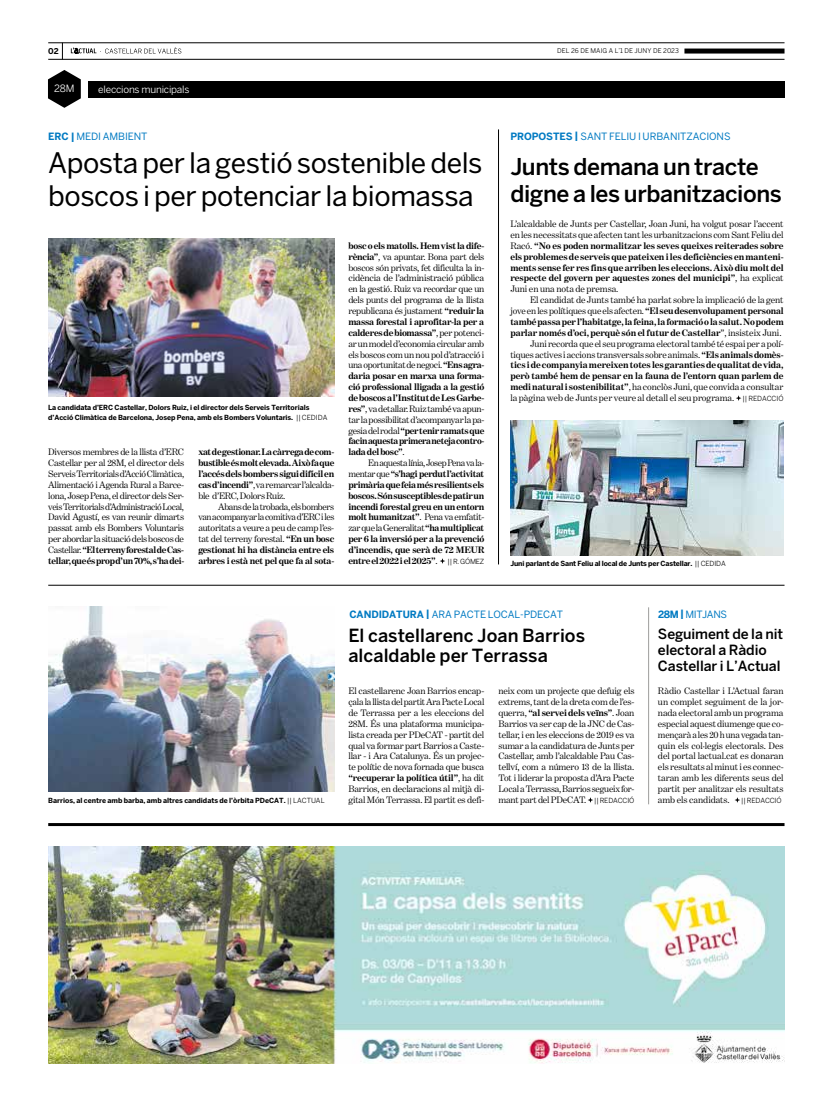
<style>
.page{position:relative;width:820px;height:1106px;background:#fff}
.page>*{position:absolute;margin:0;border:0;box-sizing:border-box;transform-origin:0 0}
.t1{font:28px/33px "Benton Sans";letter-spacing:-.015em;color:#000}
.t2{font:500 23px/27px "Benton Sans";letter-spacing:-.02em;color:#000}
.t3{font:500 18px/20px "Benton Sans";color:#000}
.t4{font:500 14px/16px "Benton Sans";letter-spacing:-.01em;color:#000}
.t5{font:10px "Benton Sans";letter-spacing:-.005em;color:#007ac2}
.t6{font:10px "Benton Sans";letter-spacing:-.02em;color:#fff}
.t7{font:10px "Benton Sans";letter-spacing:-.035em;color:#007ac2}
.t8{font:9.5px/10.9px "Benton Modern One";letter-spacing:-.015em;color:#000;text-align:justify}
.t9{font:700 9.5px/10.9px "Benton Modern One";letter-spacing:-.025em;color:#000;text-align:justify}
.t10{font:700 8px "Benton Sans";color:#000}
.t11{font:700 7px/10.5px "Benton Sans";letter-spacing:-.01em;color:#000}
.t12{font:6.5px "Benton Sans";letter-spacing:.005em;color:#000}
.s1{font-weight:700}
.s2{font-weight:400}
.s3{font-family:"Benton Sans";font-weight:400;font-size:7px}
.s4{font-family:"Benton Sans";font-size:7px}
</style>
<div class="page">
<svg style="left:62px;top:44px;width:1px;height:15px"></svg>
<hr style="left:48px;top:43px;width:736px;height:1px;background:#000">
<hr style="left:48px;top:59px;width:736px;height:1px;background:#000">
<div style="left:684px;top:49px;width:100px;height:5px;background:#000"></div>
<svg style="left:71px;top:47px;width:110px;height:7px"></svg>
<div style="left:89px;top:81px;width:695px;height:16px;background:#000"></div>
<svg style="left:48px;top:70px;width:33px;height:38px"></svg>
<img style="left:48px;top:846px;width:736px;height:217px">
<hr style="left:48px;top:823px;width:736px;height:3px;background:#000">
<svg style="left:734px;top:797px;width:6px;height:5px"></svg>
<img style="left:48px;top:238px;width:286px;height:158px">
<svg style="left:440px;top:558px;width:5px;height:6px"></svg>
<hr style="left:498px;top:129px;width:1px;height:435px;background:#000">
<svg style="left:736px;top:395px;width:5px;height:6px"></svg>
<img style="left:510px;top:420px;width:273px;height:135px">
<hr style="left:48px;top:585px;width:736px;height:1px;background:#000">
<img style="left:48px;top:606px;width:286px;height:186px">
<svg style="left:588px;top:797px;width:5px;height:5px"></svg>
<hr style="left:648px;top:607px;width:1px;height:197px;background:#9d9d9c">
<p class="t10" style="left:48px;top:46px;width:12px">02</p>
<p class="t12" style="left:557px;top:47px;width:123px">DEL 26 DE MAIG A L’1 DE JUNY DE 2023</p>
<p class="t6" style="left:54px;top:83px;width:22px">28M</p>
<p class="t6" style="left:98px;top:83px;width:93px">eleccions municipals</p>
<p class="t5" style="left:48px;top:131px;width:101px"><span class="s1">ERC |</span> MEDI AMBIENT</p>
<h1 class="t1" style="left:48px;top:146px;width:435px">Aposta per la gestió sostenible dels boscos i per potenciar la biomassa</h1>
<p class="t11" style="left:48px;top:402px;width:280px">La candidata d’ERC Castellar, Dolors Ruiz, i el director dels Serveis Territorials d’Acció Climàtica de Barcelona, Josep Pena, amb els Bombers Voluntaris. <span class="s2">|| CEDIDA</span></p>
<p class="t9" style="left:198px;top:446px;width:137px">xat de gestionar. La càrrega de com&shy;bustible és molt elevada. Això fa que l’accés dels bombers sigui difícil en cas d’incendi”<span class="s2">, va remarcar l’alcalda&shy;ble d’ERC, Dolors Ruiz.</span></p>
<p class="t8" style="left:198px;top:501px;width:137px;text-indent:20px">Abans de la trobada, els bombers van acompanyar la comitiva d’ERC i les autoritats a veure a peu de camp l’es&shy;tat del terreny forestal. <span class="s1">“En un bosc gestionat hi ha distància entre els arbres i està net pel que fa al sota-</span></p>
<p class="t8" style="left:48px;top:446px;width:137px">Diversos membres de la llista d’ERC Castellar per al 28M, el director dels Serveis Territorials d’Acció Climàtica, Alimentació i Agenda Rural a Barce&shy;lona, Josep Pena, el director dels Ser&shy;veis Territorials d’Administració Local, David Agustí, es van reunir dimarts passat amb els Bombers Voluntaris per abordar la situació dels boscos de Castellar. <span class="s1">“El terreny forestal de Cas&shy;tellar, que és prop d’un 70%, s’ha dei-</span></p>
<p class="t8" style="left:348px;top:240px;width:137px"><span class="s1">bosc o els matolls. Hem vist la dife&shy;rència”</span>, va apuntar. Bona part dels boscos són privats, fet dificulta la in&shy;cidència de l’administració pública en la gestió. Ruiz va recordar que un dels punts del programa de la llista republicana és justament <span class="s1">“reduir la massa forestal i aprofitar-la per a calderes de biomassa”</span>, per potenci&shy;ar un model d’economia circular amb els boscos com un nou pol d’atracció i una oportunitat de negoci. <span class="s1">“Ens agra&shy;daria posar en marxa una forma&shy;ció professional lligada a la gestió de boscos a l’Institut de Les Garbe&shy;res”</span>, va detallar. Ruiz també va apun&shy;tar la possibilitat d’acompanyar la pa&shy;gesia del rodal <span class="s1">“per tenir ramats que facin aquesta primera neteja contro&shy;lada del bosc”</span>.</p>
<p class="t9" style="left:348px;top:457px;width:137px;text-indent:20px"><span class="s2">En aquesta línia, Josep Pena va la&shy;mentar que</span> “s’hagi perdut l’activitat primària que feia més resilients els boscos. Són susceptibles de patir un incendi forestal greu en un entorn molt humanitzat”<span class="s2">. Pena va emfatit&shy;zar que la Generalitat</span> “ha multiplicat per 6 la inversió per a la prevenció d’incendis, que serà de 72 MEUR entre el 2022 i el 2025”<span class="s2">.</span> <span class="s3">|| R. GÓMEZ</span></p>
<p class="t5" style="left:510px;top:131px;width:222px"><span class="s1">PROPOSTES |</span> SANT FELIU I URBANITZACIONS</p>
<h2 class="t2" style="left:510px;top:153px;width:273px">Junts demana un tracte digne a les urbanitzacions</h2>
<p class="t9" style="left:510px;top:218px;width:275px"><span class="s2">L’alcaldable de Junts per Castellar, Joan Juni, ha volgut posar l’accent en les necessitats que afecten tant les urbanitzacions com Sant Feliu del Racó.</span> “No es poden normalitzar les seves queixes reiterades sobre els problemes de serveis que pateixen i les deficiències en manteni&shy;ments sense fer res fins que arriben les eleccions. Això diu molt del respecte del govern per aquestes zones del municipi”<span class="s2">, ha explicat Juni en una nota de premsa.</span></p>
<p class="t8" style="left:510px;top:294px;width:275px;text-align:right">El candidat de Junts també ha parlat sobre la implicació de la gent<br>jove en les polítiques que els afecten. <span class="s1">“El seu desenvolupament personal també passa per l’habitatge, la feina, la formació o la salut. No podem parlar només d’oci, perquè són el futur de Castellar</span>”, insisteix Juni.<br>Juni recorda que el seu programa electoral també té espai per a polí&shy;tiques actives i accions transversals sobre animals. <span class="s1">“Els animals domès&shy;tics i de companyia mereixen totes les garanties de qualitat de vida, però també hem de pensar en la fauna de l’entorn quan parlem de medi natural i sostenibilitat”</span>, ha conclòs Juni, que convida a consultar la pàgina web de Junts per veure al detall el seu programa. <span class="s4">|| REDACCIÓ</span></p>
<p class="t11" style="left:510px;top:558px;width:217px">Juni parlant de Sant Feliu al local de Junts per Castellar. <span class="s2">|| CEDIDA</span></p>
<p class="t11" style="left:48px;top:795px;width:278px">Barrios, al centre amb barba, amb altres candidats de l’òrbita PDeCAT. <span class="s2">|| LACTUAL</span></p>
<p class="t5" style="left:349px;top:608px;width:215px"><span class="s1">CANDIDATURA |</span> ARA PACTE LOCAL-PDECAT</p>
<p class="t7" style="left:657px;top:608px;width:71px"><span class="s1">28M |</span> MITJANS</p>
<h3 class="t3" style="left:348px;top:625px;width:238px">El castellarenc Joan Barrios alcaldable per Terrassa</h3>
<h3 class="t4" style="left:657px;top:626px;width:127px">Seguiment de la nit electoral a Ràdio<br>Castellar i L’Actual</h3>
<p class="t8" style="left:348px;top:685px;width:137px">El castellarenc Joan Barrios encap&shy;çala la llista del partit Ara Pacte Local de Terrassa per a les eleccions del 28M. És una plataforma municipa&shy;lista creada per PDeCAT - partit del qual va formar part Barrios a Caste&shy;llar - i Ara Catalunya. És un projec&shy;te polític de nova fornada que busca <span class="s1">“recuperar la política útil”</span>, ha dit Barrios, en declaracions al mitjà di&shy;gital Món Terrassa. El partit es defi-</p>
<p class="t8" style="left:498px;top:685px;width:137px">neix com un projecte que defuig els extrems, tant de la dreta com de l’es&shy;querra, <span class="s1">“al servei dels veïns”</span>. Joan Barrios va ser cap de la JNC de Cas&shy;tellar, i en les eleccions de 2019 es va sumar a la candidatura de Junts per Castellar, amb l’alcaldable Pau Cas&shy;tellví, com a número 13 de la llista.<br>Tot i liderar la proposta d’Ara Pacte Local a Terrassa, Barrios segueix for&shy;mant part del PDeCAT. <span class="s4">|| REDACCIÓ</span></p>
<p class="t8" style="left:657px;top:685px;width:127px">Ràdio Castellar i L’Actual faran un complet seguiment de la jor&shy;nada electoral amb un programa especial aquest diumenge que co&shy;mençarà a les 20 h una vegada tan&shy;quin els col·legis electorals. Des del portal lactual.cat es donaran els resultats al minut i es connec&shy;taran amb les diferents seus del partit per analitzar els resultats amb els candidats. <span class="s4">|| REDACCIÓ</span></p>
</div>
